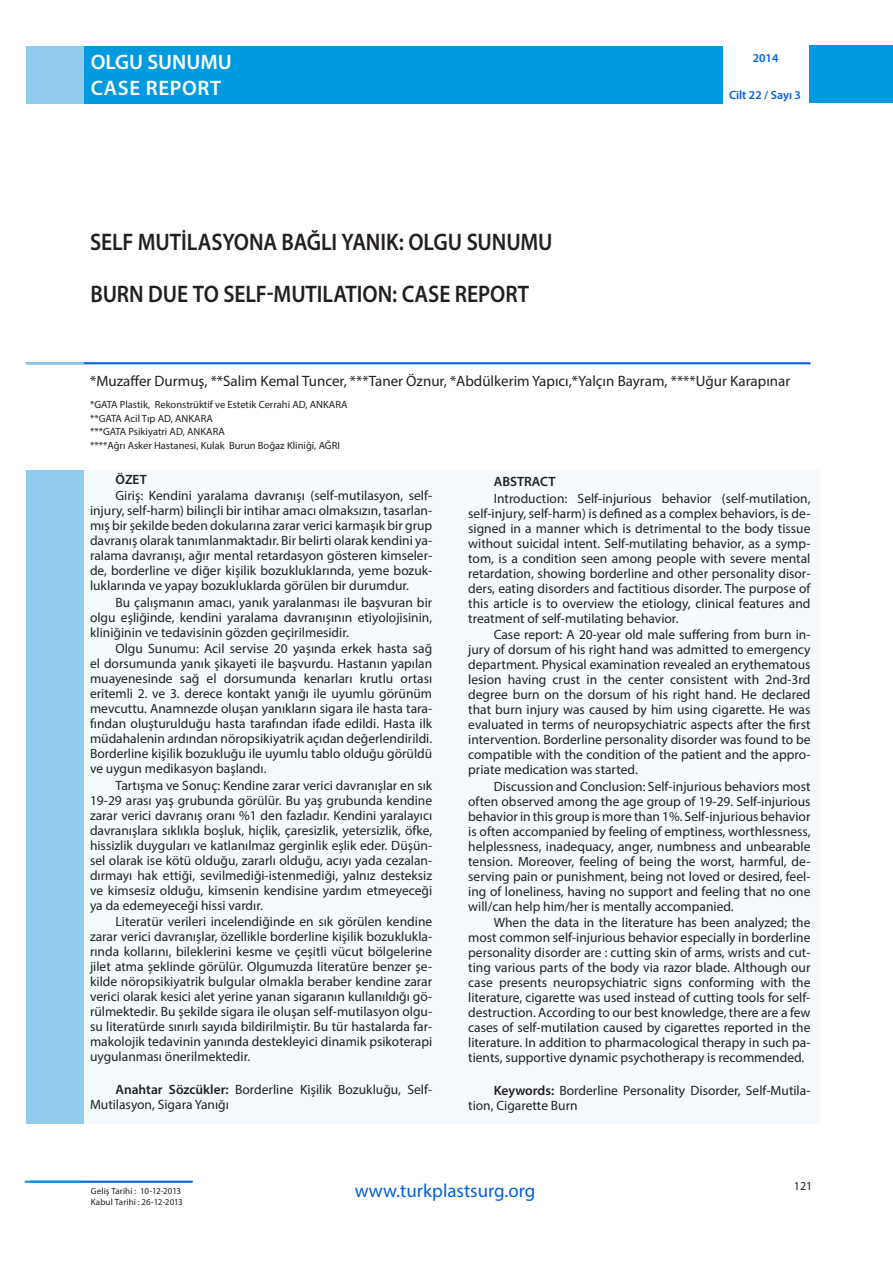
<style>
.page{position:relative;width:893px;height:1263px;background:#fff}
.page>*{position:absolute;margin:0;border:0;box-sizing:border-box;transform-origin:0 0}
.Başlık_Türkçe{font:600 24px "Myriad Pro";letter-spacing:-.01em;color:#231f20;scale:.9 1}
.Başlık_ingilizce{font:600 24px "Myriad Pro";letter-spacing:-.005em;color:#231f20;scale:.9 1}
.Metin{font:600 21px "Myriad Pro";letter-spacing:.015em;color:#fff}
.Metin-2{font:18.9px "Myriad Pro";color:#0061da}
.isimler{font:15px "Myriad Pro";color:#231f20}
.Özet_ING{font:13.5px/15px "Myriad Pro";color:#231f20;text-align:justify}
.Özet_ING-2{font:600 13.5px "Myriad Pro";color:#231f20}
.Metin-3{font:600 12px "Myriad Pro";color:#0061da}
.Başlık_ingilizce-2{font:12px "Myriad Pro";color:#231f20}
.Kurumlar{font:10.5px "Myriad Pro";color:#231f20}
.Adres{font:9px "Myriad Pro";letter-spacing:.01em;color:#231f20}
.Metin-4{font:9px "Myriad Pro";letter-spacing:.015em;color:#231f20}
.s1{font-weight:600}
</style>
<div class="page">
<hr style="left:26px;top:362px;width:784px;height:2px;background:#0061da">
<hr style="left:26px;top:362px;width:58px;height:2px;background:#91ccef">
<hr style="left:30px;top:1181px;width:163px;height:2px;background:#0061da">
<hr style="left:25px;top:1181px;width:57px;height:2px;background:#009bdf">
<div style="left:810px;top:46px;width:83px;height:57px;background:#009bdf"></div>
<div style="left:26px;top:46px;width:696px;height:58px;background:#009bdf"></div>
<div style="left:26px;top:46px;width:58px;height:58px;background:#91ccef"></div>
<div style="left:26px;top:471px;width:794px;height:653px;background:#f4fafd"></div>
<div style="left:26px;top:471px;width:58px;height:653px;background:#91ccef"></div>
<p class="Metin" style="left:91px;top:49px;width:143px">OLGU SUNUMU</p>
<p class="Metin" style="left:91px;top:75px;width:132px">CASE REPORT</p>
<p class="Başlık_Türkçe" style="left:90px;top:226px;width:177px">SELF MUTILASYONA</p>
<p class="Başlık_Türkçe" style="left:282px;top:226px;width:81px">BAĞLI YANIK</p>
<p class="Başlık_Türkçe" style="left:399px;top:226px;width:42px">: OLGU</p>
<p class="Başlık_Türkçe" style="left:467px;top:226px;width:30px">SUNUMU</p>
<p class="Başlık_ingilizce" style="left:90px;top:278px;width:29px">BURN</p>
<p class="Başlık_ingilizce" style="left:148px;top:278px;width:369px">DUE TO SELF-MUTILATION: CASE REPORT</p>
<p class="Metin-3" style="left:753px;top:50px;width:27px">2014</p>
<p class="Metin-3" style="left:729px;top:87px;width:74px">CILT 22 / SAYI 3</p>
<p class="isimler" style="left:90px;top:372px;width:702px">*Muzaffer Durmuş, **Salim Kemal Tuncer, ***Taner Öznur, *Abdülkerim Yapıcı,*Yalçın Bayram, ****Uğur Karapınar</p>
<p class="Kurumlar" style="left:90px;top:398px;width:259px">*GATA Plastik, Rekonstrüktif ve Estetik Cerrahi AD, ANKARA</p>
<p class="Kurumlar" style="left:90px;top:412px;width:124px">**GATA Acil Tıp AD, ANKARA</p>
<p class="Kurumlar" style="left:90px;top:425px;width:136px">***GATA Psikiyatri AD, ANKARA</p>
<p class="Kurumlar" style="left:90px;top:439px;width:251px">****Ağrı Asker Hastanesi, Kulak Burun Boğaz Kliniği, AĞRI</p>
<p class="Özet_ING-2" style="left:116px;top:471px;width:33px">ÖZET</p>
<p class="Özet_ING" style="left:90px;top:488px;width:344px;text-indent:26px">Giriş: Kendini yaralama davranışı (self-mutilasyon, self&shy;injury, self-harm) bilinçli bir intihar amacı olmaksızın, tasarlan&shy;mış bir şekilde beden dokularına zarar verici karmaşık bir grup davranış olarak tanımlanmaktadır. Bir belirti olarak kendini ya&shy;ralama davranışı, ağır mental retardasyon gösteren kimseler&shy;de, borderline ve diğer kişilik bozukluklarında, yeme bozuk&shy;luklarında ve yapay bozukluklarda görülen bir durumdur.</p>
<p class="Özet_ING" style="left:90px;top:595px;width:344px;text-indent:26px">Bu çalışmanın amacı, yanık yaralanması ile başvuran bir olgu eşliğinde, kendini yaralama davranışının etiyolojisinin, kliniğinin ve tedavisinin gözden geçirilmesidir.</p>
<p class="Özet_ING" style="left:90px;top:641px;width:344px;text-indent:26px">Olgu Sunumu: Acil servise 20 yaşında erkek hasta sağ el dorsumunda yanık şikayeti ile başvurdu. Hastanın yapılan muayenesinde sağ el dorsumunda kenarları krutlu ortası eritemli 2. ve 3. derece kontakt yanığı ile uyumlu görünüm mevcuttu. Anamnezde oluşan yanıkların sigara ile hasta tara&shy;fından oluşturulduğu hasta tarafından ifade edildi. Hasta ilk müdahalenin ardından nöropsikiyatrik açıdan değerlendirildi.<br>Borderline kişilik bozukluğu ile uyumlu tablo olduğu görüldü ve uygun medikasyon başlandı.</p>
<p class="Özet_ING" style="left:90px;top:778px;width:344px;text-indent:26px">Tartışma ve Sonuç: Kendine zarar verici davranışlar en sık 19-29 arası yaş grubunda görülür. Bu yaş grubunda kendine zarar verici davranış oranı %1 den fazladır. Kendini yaralayıcı davranışlara sıklıkla boşluk, hiçlik, çaresizlik, yetersizlik, öfke, hissizlik duyguları ve katlanılmaz gerginlik eşlik eder. Düşün&shy;sel olarak ise kötü olduğu, zararlı olduğu, acıyı yada cezalan&shy;dırmayı hak ettiği, sevilmediği-istenmediği, yalnız desteksiz ve kimsesiz olduğu, kimsenin kendisine yardım etmeyeceği ya da edemeyeceği hissi vardır.</p>
<p class="Özet_ING" style="left:90px;top:914px;width:344px;text-indent:26px">Literatür verileri incelendiğinde en sık görülen kendine zarar verici davranışlar, özellikle borderline kişilik bozuklukla&shy;rında kollarını, bileklerini kesme ve çeşitli vücut bölgelerine jilet atma şeklinde görülür. Olgumuzda literatüre benzer şe&shy;kilde nöropsikiyatrik bulgular olmakla beraber kendine zarar verici olarak kesici alet yerine yanan sigaranın kullanıldığı gö&shy;rülmektedir. Bu şekilde sigara ile oluşan self-mutilasyon olgu&shy;su literatürde sınırlı sayıda bildirilmiştir. Bu tür hastalarda far&shy;makolojik tedavinin yanında destekleyici dinamik psikoterapi uygulanması önerilmektedir.</p>
<p class="Özet_ING" style="left:90px;top:1082px;width:344px;text-indent:26px"><span class="s1">ANAHTAR SÖZCÜKLER:</span> Borderline Kişilik Bozukluğu, Self-<br>Mutilasyon, Sigara Yanığı</p>
<p class="Özet_ING-2" style="left:494px;top:473px;width:63px">ABSTRACT</p>
<p class="Özet_ING" style="left:468px;top:490px;width:344px;text-indent:26px">Introduction: Self-injurious behavior (self-mutilation, self-injury, self-harm) is defined as a complex behaviors, is de&shy;signed in a manner which is detrimental to the body tissue without suicidal intent. Self-mutilating behavior, as a symp&shy;tom, is a condition seen among people with severe mental retardation, showing borderline and other personality disor&shy;ders, eating disorders and factitious disorder. The purpose of this article is to overview the etiology, clinical features and treatment of self-mutilating behavior.</p>
<p class="Özet_ING" style="left:468px;top:627px;width:344px;text-indent:26px">Case report: A 20-year old male suffering from burn in&shy;jury of dorsum of his right hand was admitted to emergency department. Physical examination revealed an erythematous lesion having crust in the center consistent with 2nd-3rd degree burn on the dorsum of his right hand. He declared that burn injury was caused by him using cigarette. He was evaluated in terms of neuropsychiatric aspects after the first intervention. Borderline personality disorder was found to be compatible with the condition of the patient and the appro&shy;priate medication was started.</p>
<p class="Özet_ING" style="left:468px;top:778px;width:344px;text-indent:26px">Discussion and Conclusion: Self-injurious behaviors most often observed among the age group of 19-29. Self-injurious behavior in this group is more than 1%. Self-injurious behavior is often accompanied by feeling of emptiness, worthlessness, helplessness, inadequacy, anger, numbness and unbearable tension. Moreover, feeling of being the worst, harmful, de&shy;serving pain or punishment, being not loved or desired, feel&shy;ing of loneliness, having no support and feeling that no one will/can help him/her is mentally accompanied.</p>
<p class="Özet_ING" style="left:468px;top:915px;width:344px;text-indent:26px">When the data in the literature has been analyzed; the most common self-injurious behavior especially in borderline personality disorder are : cutting skin of arms, wrists and cut&shy;ting various parts of the body via razor blade. Although our case presents neuropsychiatric signs conforming with the literature, cigarette was used instead of cutting tools for self&shy;destruction. According to our best knowledge, there are a few cases of self-mutilation caused by cigarettes reported in the literature. In addition to pharmacological therapy in such pa&shy;tients, supportive dynamic psychotherapy is recommended.</p>
<p class="Özet_ING" style="left:468px;top:1083px;width:344px;text-indent:26px"><span class="s1">KEYWORDS:</span> Borderline Personality Disorder, Self-Mutila&shy;tion, Cigarette Burn</p>
<p class="Adres" style="left:91px;top:1185px;width:92px">Geliş Tarihi : 10-12-2013</p>
<p class="Metin-4" style="left:91px;top:1196px;width:94px">Kabul Tarihi : 26-12-2013</p>
<p class="Metin-2" style="left:355px;top:1179px;width:182px">www.turkplastsurg.org</p>
<p class="Başlık_ingilizce-2" style="left:794px;top:1179px;width:20px">121</p>
</div>
